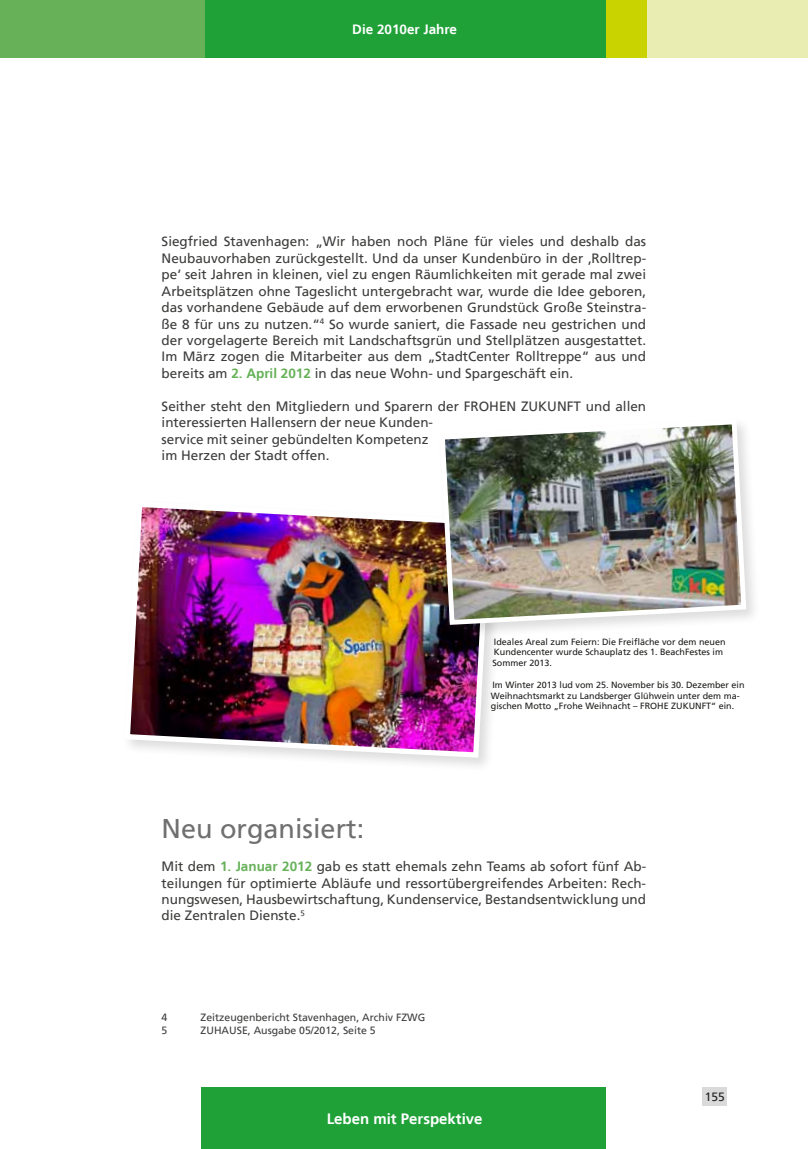
<style>
.page{position:relative;width:808px;height:1149px;background:#fff}
.page>*{position:absolute;margin:0;border:0;box-sizing:border-box;transform-origin:0 0}
.t1{font:27px "Frutiger LT";color:#706f6f}
.t2{font:700 15px "Frutiger LT";color:#fff}
.t3{font:13.5px/16.5px "Frutiger LT";color:#3c3c3b;text-align:justify}
.t4{font:700 13.5px "Frutiger LT";color:#fff}
.t5{font:12px "Frutiger LT";color:#1d1d1b}
.t6{font:10.5px "Frutiger LT";color:#3c3c3b}
.t7{font:9px/10.8px "Frutiger LT";color:#1d1d1b}
.s1{font-weight:700;color:#67b159}
</style>
<div class="page">
<img style="left:129px;top:507px;width:364px;height:253px">
<div style="left:437px;top:416px;width:324px;height:223px;background:#1d1d1b;opacity:.15"></div>
<img style="left:437px;top:417px;width:312px;height:210px">
<div style="left:202px;top:1087px;width:404px;height:61px;background:#1fa138"></div>
<div style="left:202px;top:0;width:404px;height:58px;background:#1fa138"></div>
<div style="left:646px;top:0;width:162px;height:58px;background:#eaedb1"></div>
<div style="left:606px;top:0;width:40px;height:58px;background:#c8d300"></div>
<div style="left:0;top:0;width:204px;height:58px;background:#67b159"></div>
<div style="left:702px;top:1087px;width:25px;height:18px;background:#dadada"></div>
<p class="t4" style="left:352px;top:21px;width:106px">Die 2010er Jahre</p>
<p class="t3" style="left:162px;top:233px;width:486px">Siegfried Stavenhagen: „Wir haben noch Pläne für vieles und deshalb das Neubauvorhaben zurückgestellt. Und da unser Kundenbüro in der ‚Rolltrep&shy;pe‘ seit Jahren in kleinen, viel zu engen Räumlichkeiten mit gerade mal zwei Arbeitsplätzen ohne Tageslicht untergebracht war, wurde die Idee geboren, das vorhandene Gebäude auf dem erworbenen Grundstück Große Steinstra&shy;ße 8 für uns zu nutzen.“<sup>4</sup> So wurde saniert, die Fassade neu gestrichen und der vorgelagerte Bereich mit Landschaftsgrün und Stellplätzen ausgestattet.<br>Im März zogen die Mitarbeiter aus dem „StadtCenter Rolltreppe“ aus und bereits am <span class="s1">2. April 2012</span> in das neue Wohn- und Spargeschäft ein.</p>
<p class="t3" style="left:162px;top:398px;width:486px;text-align:left">Seither steht den Mitgliedern und Sparern der FROHEN ZUKUNFT und allen interessierten Hallensern der neue Kunden-<br>service mit seiner gebündelten Kompetenz<br>im Herzen der Stadt offen.</p>
<p class="t7" style="left:492px;top:636px;width:235px">Ideales Areal zum Feiern: Die Freifläche vor dem neuen<br>Kundencenter wurde Schauplatz des 1. BeachFestes im<br>Sommer 2013.</p>
<p class="t7" style="left:491px;top:679px;width:255px">Im Winter 2013 lud vom 25. November bis 30. Dezember ein<br>Weihnachtsmarkt zu Landsberger Glühwein unter dem ma&shy;gischen Motto „Frohe Weihnacht – FROHE ZUKUNFT“ ein.</p>
<h1 class="t1" style="left:162px;top:812px;width:204px">Neu organisiert:</h1>
<p class="t3" style="left:162px;top:857px;width:486px">Mit dem <span class="s1">1. Januar 2012</span> gab es statt ehemals zehn Teams ab sofort fünf Ab&shy;teilungen für optimierte Abläufe und ressortübergreifendes Arbeiten: Rech&shy;nungswesen, Hausbewirtschaftung, Kundenservice, Bestandsentwicklung und die Zentralen Dienste.<sup>5</sup></p>
<p class="t6" style="left:162px;top:1011px;width:7px">4</p>
<p class="t6" style="left:201px;top:1011px;width:226px">Zeitzeugenbericht Stavenhagen, Archiv FZWG</p>
<p class="t6" style="left:162px;top:1023px;width:7px">5</p>
<p class="t6" style="left:201px;top:1023px;width:177px">ZUHAUSE, Ausgabe 05/2012, Seite 5</p>
<p class="t2" style="left:327px;top:1109px;width:157px">Leben mit Perspektive</p>
<p class="t5" style="left:705px;top:1089px;width:22px">155</p>
</div>
